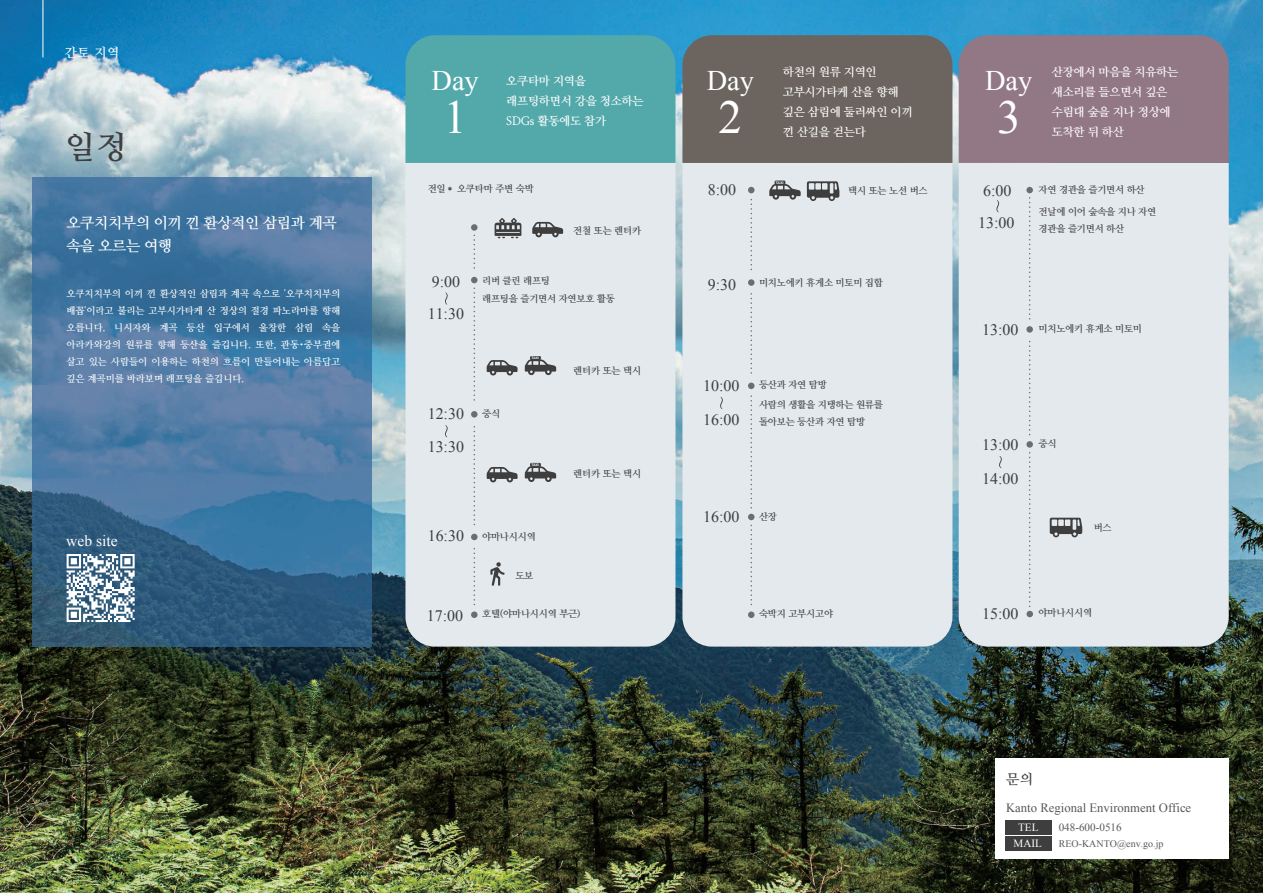
<style>
.page{position:relative;width:1263px;height:893px;background:#fff}
.page>*{position:absolute;margin:0;border:0;box-sizing:border-box;transform-origin:0 0}
.t1{font:47.25px "Times New Roman";color:#fff}
.t2{font:700 31.8px "Nanum Myeongjo";color:#3e3e3f}
.t3{font:28.35px "Times New Roman";color:#fff}
.t4{font:15.9px/32.8px "Times New Roman";color:#3e3e3f}
.t5{font:15.6px "Times New Roman";color:#fff}
.t6{font:700 14.85px/23px "Nanum Myeongjo";letter-spacing:-.02em;color:#fff}
.t7{font:700 13.8px "Nanum Myeongjo";color:#3e3e3f}
.t8{font:12.75px "Times New Roman";color:#57585a}
.t9{font:700 12.75px "Nanum Myeongjo";color:#fff}
.t10{font:700 11.7px/20px "Nanum Myeongjo";letter-spacing:-.02em;color:#fff}
.t11{font:11.1px "Times New Roman";color:#57585a}
.t12{font:11.1px/16.4px "Times New Roman";color:#fff;text-align:center}
.t13{font:10.05px "Times New Roman";color:#57585a}
.t14{font:700 9.6px/17px "Nanum Myeongjo";letter-spacing:-.02em;color:#3e3e3f}
.t15{font:700 9.6px/17px "Nanum Myeongjo";color:#fff;text-align:justify}
.t16{font:3.9px "Clarika Pro Geo Dm";letter-spacing:-.06em;color:#fff}
.s1{font-family:"Koz Go Pr 6 N";font-weight:400}
</style>
<div class="page">
<img style="left:0;top:0;width:1263px;height:893px">
<div style="left:682px;top:163px;width:270px;height:484px;background:#e4e9ed"></div>
<div style="left:682px;top:35px;width:270px;height:128px;background:#6c655f"></div>
<div style="left:405px;top:163px;width:270px;height:484px;background:#e4e9ed"></div>
<div style="left:405px;top:35px;width:270px;height:128px;background:#53a8aa"></div>
<div style="left:959px;top:163px;width:270px;height:484px;background:#e4e9ed"></div>
<div style="left:959px;top:35px;width:270px;height:128px;background:#927885"></div>
<img style="left:32px;top:177px;width:340px;height:470px">
<hr style="left:43px;top:0;width:1px;height:57px;background:#fff">
<svg style="left:487px;top:360px;width:30px;height:15px"></svg>
<svg style="left:532px;top:222px;width:31px;height:15px"></svg>
<div style="left:471px;top:224px;width:6px;height:7px;background:#6c6d70;border-radius:50%"></div>
<div style="left:471px;top:411px;width:6px;height:7px;background:#6c6d70;border-radius:50%"></div>
<svg style="left:471px;top:534px;width:6px;height:6px"></svg>
<div style="left:471px;top:611px;width:6px;height:7px;background:#6c6d70;border-radius:50%"></div>
<svg style="left:473px;top:427px;width:2px;height:101px"></svg>
<svg style="left:473px;top:549px;width:2px;height:57px"></svg>
<svg style="left:471px;top:235px;width:6px;height:169px"></svg>
<svg style="left:748px;top:187px;width:6px;height:6px"></svg>
<div style="left:748px;top:279px;width:6px;height:7px;background:#6c6d70;border-radius:50%"></div>
<svg style="left:748px;top:383px;width:6px;height:6px"></svg>
<div style="left:748px;top:611px;width:6px;height:7px;background:#6c6d70;border-radius:50%"></div>
<svg style="left:750px;top:200px;width:2px;height:73px"></svg>
<svg style="left:748px;top:396px;width:6px;height:212px"></svg>
<svg style="left:750px;top:294px;width:2px;height:83px"></svg>
<div style="left:1026px;top:187px;width:7px;height:6px;background:#6c6d70;border-radius:50%"></div>
<div style="left:1026px;top:611px;width:7px;height:6px;background:#6c6d70;border-radius:50%"></div>
<svg style="left:1029px;top:198px;width:1px;height:123px"></svg>
<svg style="left:1029px;top:341px;width:1px;height:98px"></svg>
<svg style="left:1029px;top:453px;width:1px;height:155px"></svg>
<svg style="left:807px;top:181px;width:32px;height:20px"></svg>
<svg style="left:445px;top:292px;width:3px;height:13px"></svg>
<svg style="left:445px;top:425px;width:3px;height:12px"></svg>
<svg style="left:720px;top:397px;width:3px;height:12px"></svg>
<div style="left:1026px;top:441px;width:7px;height:7px;background:#6c6d70;border-radius:50%"></div>
<div style="left:1026px;top:326px;width:7px;height:7px;background:#6c6d70;border-radius:50%"></div>
<svg style="left:999px;top:456px;width:3px;height:12px"></svg>
<svg style="left:996px;top:200px;width:3px;height:12px"></svg>
<hr style="left:774px;top:181px;width:11px;height:4px;background:#3e3e3f">
<svg style="left:769px;top:184px;width:32px;height:16px"></svg>
<hr style="left:530px;top:356px;width:11px;height:4px;background:#3e3e3f">
<svg style="left:525px;top:359px;width:31px;height:16px"></svg>
<svg style="left:487px;top:467px;width:30px;height:15px"></svg>
<hr style="left:530px;top:463px;width:11px;height:4px;background:#3e3e3f">
<svg style="left:525px;top:466px;width:31px;height:16px"></svg>
<svg style="left:490px;top:562px;width:15px;height:24px"></svg>
<svg style="left:495px;top:218px;width:26px;height:20px"></svg>
<svg style="left:1050px;top:518px;width:32px;height:19px"></svg>
<div style="left:995px;top:759px;width:234px;height:100px;background:#fff"></div>
<div style="left:1005px;top:820px;width:46px;height:14px;background:#3e3e3f"></div>
<div style="left:1005px;top:836px;width:46px;height:14px;background:#3e3e3f"></div>
<svg style="left:67px;top:554px;width:68px;height:68px"></svg>
<h3 class="t9" style="left:65px;top:45px;width:56px">간토 지역</h3>
<h2 class="t2" style="left:65px;top:128px;width:63px">일정</h2>
<h3 class="t6" style="left:66px;top:211px;width:272px">오쿠치치부의 이끼 낀 환상적인 삼림과 계곡 속을 오르는 여행</h3>
<p class="t15" style="left:66px;top:285px;width:275px">오쿠치치부의 이끼 낀 환상적인 삼림과 계곡 속으로 '오쿠치치부의 배꼽'이라고 불리는 고부시가타케 산 정상의 절경 파노라마를 향해 오릅니다. 니시자와 계곡 등산 입구에서 울창한 삼림 속을 아라카와강의 원류를 향해 등산을 즐깁니다. 또한, 관동<span class="s1">・</span>중부권에 살고 있는 사람들이 이용하는 하천의 흐름이 만들어내는 아름답고 깊은 계곡미를 바라보며 래프팅을 즐깁니다.</p>
<h3 class="t5" style="left:66px;top:530px;width:53px">web site</h3>
<h3 class="t3" style="left:431px;top:61px;width:49px">Day</h3>
<h1 class="t1" style="left:443px;top:86px;width:25px">1</h1>
<p class="t10" style="left:506px;top:71px;width:139px">오쿠타마 지역을 래프팅하면서 강을 청소하는<br>SDGs 활동에도 참가</p>
<p class="t10" style="left:783px;top:62px;width:131px">하천의 원류 지역인 고부시가타케 산을 향해 깊은 삼림에 둘러싸인 이끼 낀 산길을 걷는다</p>
<p class="t10" style="left:1052px;top:62px;width:128px">산장에서 마음을 치유하는 새소리를 들으면서 깊은 수림대 숲을 지나 정상에 도착한 뒤 하산</p>
<h3 class="t3" style="left:707px;top:61px;width:49px">Day</h3>
<h1 class="t1" style="left:719px;top:86px;width:25px">2</h1>
<h3 class="t3" style="left:985px;top:61px;width:49px">Day</h3>
<h1 class="t1" style="left:997px;top:86px;width:25px">3</h1>
<p class="t14" style="left:428px;top:180px;width:108px">전일＊ 오쿠타마 주변 숙박</p>
<p class="t14" style="left:573px;top:222px;width:69px">전철 또는 렌터카</p>
<h3 class="t4" style="left:708px;top:173px;width:30px">8:00</h3>
<p class="t16" style="left:776px;top:180px;width:9px">TAXI</p>
<p class="t14" style="left:848px;top:182px;width:81px">택시 또는 노선 버스</p>
<h3 class="t4" style="left:428px;top:265px;width:38px">9:00<br>11:30</h3>
<p class="t14" style="left:482px;top:272px;width:69px">리버 클린 래프팅</p>
<p class="t14" style="left:759px;top:274px;width:125px">미치노에키 휴게소 미토미 집합</p>
<h3 class="t4" style="left:708px;top:268px;width:30px">9:30</h3>
<p class="t14" style="left:482px;top:290px;width:134px">래프팅을 즐기면서 자연보호 활동</p>
<p class="t16" style="left:531px;top:355px;width:9px">TAXI</p>
<p class="t14" style="left:573px;top:362px;width:69px">렌터카 또는 택시</p>
<h3 class="t4" style="left:703px;top:369px;width:38px">10:00</h3>
<p class="t14" style="left:759px;top:376px;width:69px">등산과 자연 탐방</p>
<h3 class="t4" style="left:428px;top:397px;width:38px">12:30</h3>
<p class="t14" style="left:482px;top:405px;width:19px">중식</p>
<h3 class="t4" style="left:703px;top:403px;width:38px">16:00</h3>
<p class="t14" style="left:759px;top:396px;width:125px">사람의 생활을 지탱하는 원류를 돌아보는 등산과 자연 탐방</p>
<h3 class="t4" style="left:428px;top:430px;width:38px">13:30</h3>
<p class="t16" style="left:531px;top:462px;width:9px">TAXI</p>
<p class="t14" style="left:573px;top:465px;width:69px">렌터카 또는 택시</p>
<h3 class="t4" style="left:703px;top:500px;width:38px">16:00</h3>
<p class="t14" style="left:759px;top:508px;width:19px">산장</p>
<h3 class="t4" style="left:428px;top:519px;width:38px">16:30</h3>
<p class="t14" style="left:482px;top:528px;width:55px">야마나시시역</p>
<p class="t14" style="left:515px;top:567px;width:19px">도보</p>
<h3 class="t4" style="left:427px;top:599px;width:38px">17:00</h3>
<p class="t14" style="left:482px;top:605px;width:100px">호텔(야마나시시역 부근)</p>
<p class="t14" style="left:759px;top:605px;width:76px">숙박지 고부시고야</p>
<h3 class="t4" style="left:978px;top:174px;width:38px;text-align:center">6:00<br>13:00</h3>
<p class="t14" style="left:1038px;top:181px;width:108px">자연 경관을 즐기면서 하산</p>
<p class="t14" style="left:1038px;top:203px;width:119px">전날에 이어 숲속을 지나 자연 경관을 즐기면서 하산</p>
<h3 class="t4" style="left:982px;top:313px;width:38px">13:00</h3>
<p class="t14" style="left:1038px;top:320px;width:105px">미치노에키 휴게소 미토미</p>
<h3 class="t4" style="left:982px;top:428px;width:38px">13:00</h3>
<h3 class="t4" style="left:982px;top:462px;width:38px">14:00</h3>
<p class="t14" style="left:1038px;top:435px;width:19px">중식</p>
<p class="t14" style="left:1094px;top:519px;width:19px">버스</p>
<h3 class="t4" style="left:982px;top:597px;width:38px">15:00</h3>
<p class="t14" style="left:1038px;top:604px;width:55px">야마나시시역</p>
<h3 class="t7" style="left:1006px;top:770px;width:28px">문의</h3>
<h3 class="t8" style="left:1006px;top:799px;width:187px">Kanto Regional Environment Office</h3>
<p class="t11" style="left:1059px;top:820px;width:64px">048-600-0516</p>
<p class="t12" style="left:1013px;top:819px;width:30px">TEL<br>MAIL</p>
<p class="t13" style="left:1059px;top:837px;width:106px">REO-KANTO@env.go.jp</p>
</div>
